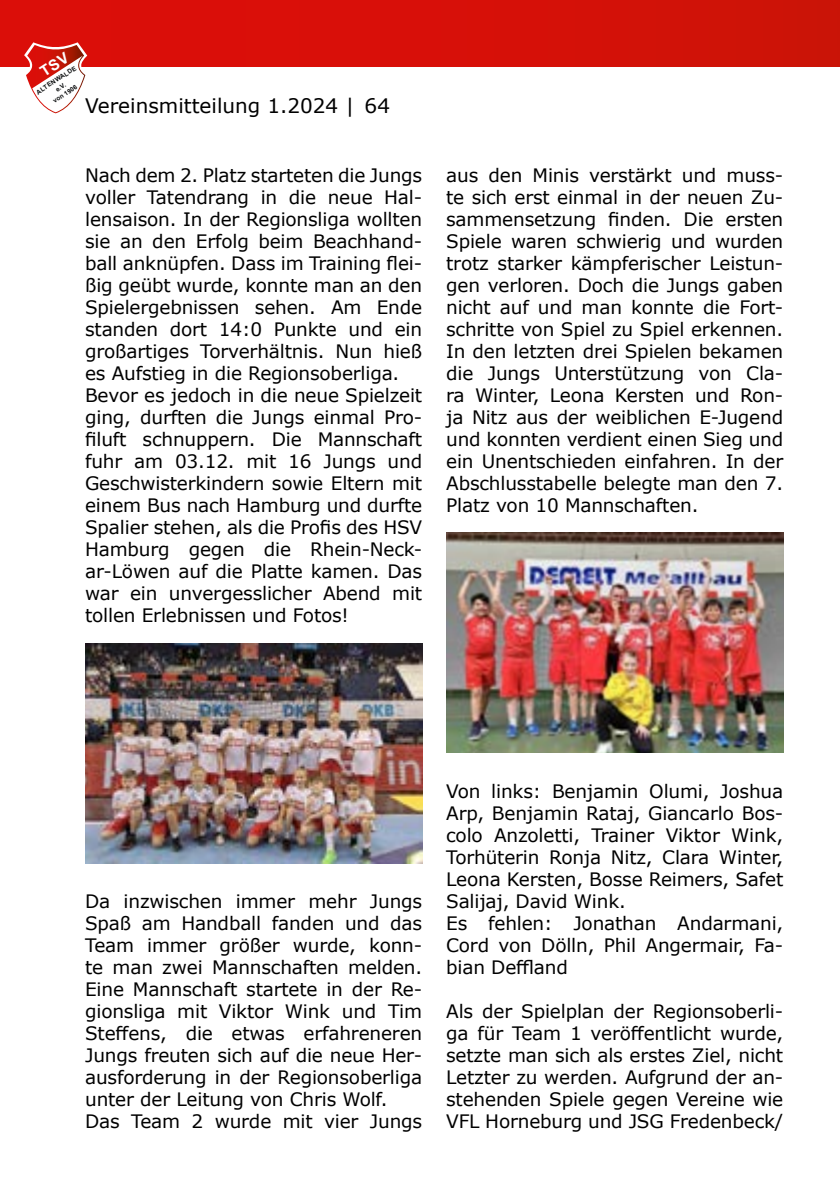
<style>
.page{position:relative;width:840px;height:1191px;background:#fff}
.page>*{position:absolute;margin:0;border:0;box-sizing:border-box;transform-origin:0 0}
.t1{font:20px "Verdana";color:#000}
.t2{font:18.4px/22px "Verdana";letter-spacing:-.01em;color:#000}
.t3{font:700 6.4px/8.2px "Arial";color:#0e1011;text-align:center}
</style>
<div class="page">
<div style="left:0;top:0;width:839px;height:67px;background:#d80f09"></div>
<img style="left:85px;top:644px;width:337px;height:219px">
<img style="left:446px;top:532px;width:336px;height:220px">
<svg style="left:24px;top:42px;width:63px;height:71px"></svg>
<p class="t3" style="left:35px;top:89px;width:48px;rotate:-33deg">ALTENWALDE e.V.<br>von 1906</p>
<p class="t1" style="left:85px;top:92px;width:306px">Vereinsmitteilung 1.2024 | 64</p>
<p class="t2" style="left:85px;top:164px;width:338px">Nach dem 2. Platz starteten die Jungs voller Tatendrang in die neue Hal&shy;lensaison. In der Regionsliga wollten sie an den Erfolg beim Beachhand&shy;ball anknüpfen. Dass im Training flei&shy;ßig geübt wurde, konnte man an den Spielergebnissen sehen. Am Ende standen dort 14:0 Punkte und ein großartiges Torverhältnis. Nun hieß es Aufstieg in die Regionsoberliga.<br>Bevor es jedoch in die neue Spielzeit ging, durften die Jungs einmal Pro&shy;filuft schnuppern. Die Mannschaft fuhr am 03.12. mit 16 Jungs und Geschwisterkindern sowie Eltern mit einem Bus nach Hamburg und durfte Spalier stehen, als die Profis des HSV Hamburg gegen die Rhein-Neck&shy;ar-Löwen auf die Platte kamen. Das war ein unvergesslicher Abend mit tollen Erlebnissen und Fotos!</p>
<p class="t2" style="left:446px;top:164px;width:338px;text-align:justify">aus den Minis verstärkt und muss&shy;te sich erst einmal in der neuen Zu&shy;sammensetzung finden. Die ersten Spiele waren schwierig und wurden trotz starker kämpferischer Leistun&shy;gen verloren. Doch die Jungs gaben nicht auf und man konnte die Fort&shy;schritte von Spiel zu Spiel erkennen.<br>In den letzten drei Spielen bekamen die Jungs Unterstützung von Cla&shy;ra Winter, Leona Kersten und Ron&shy;ja Nitz aus der weiblichen E-Jugend und konnten verdient einen Sieg und ein Unentschieden einfahren. In der Abschlusstabelle belegte man den 7.<br>Platz von 10 Mannschaften.</p>
<p class="t2" style="left:85px;top:890px;width:338px">Da inzwischen immer mehr Jungs Spaß am Handball fanden und das Team immer größer wurde, konn&shy;te man zwei Mannschaften melden.<br>Eine Mannschaft startete in der Re&shy;gionsliga mit Viktor Wink und Tim Steffens, die etwas erfahreneren Jungs freuten sich auf die neue Her&shy;ausforderung in der Regionsoberliga unter der Leitung von Chris Wolf.<br>Das Team 2 wurde mit vier Jungs</p>
<p class="t2" style="left:446px;top:780px;width:338px">Von links: Benjamin Olumi, Joshua<br>Arp, Benjamin Rataj, Giancarlo Bos&shy;colo Anzoletti, Trainer Viktor Wink,<br>Torhüterin Ronja Nitz, Clara Winter,<br>Leona Kersten, Bosse Reimers, Safet<br>Salijaj, David Wink.<br>Es fehlen: Jonathan Andarmani,<br>Cord von Dölln, Phil Angermair, Fa&shy;bian Deffland</p>
<p class="t2" style="left:446px;top:1000px;width:338px;text-align:justify">Als der Spielplan der Regionsoberli&shy;ga für Team 1 veröffentlicht wurde, setzte man sich als erstes Ziel, nicht Letzter zu werden. Aufgrund der an&shy;stehenden Spiele gegen Vereine wie VFL Horneburg und JSG Fredenbeck/</p>
</div>
